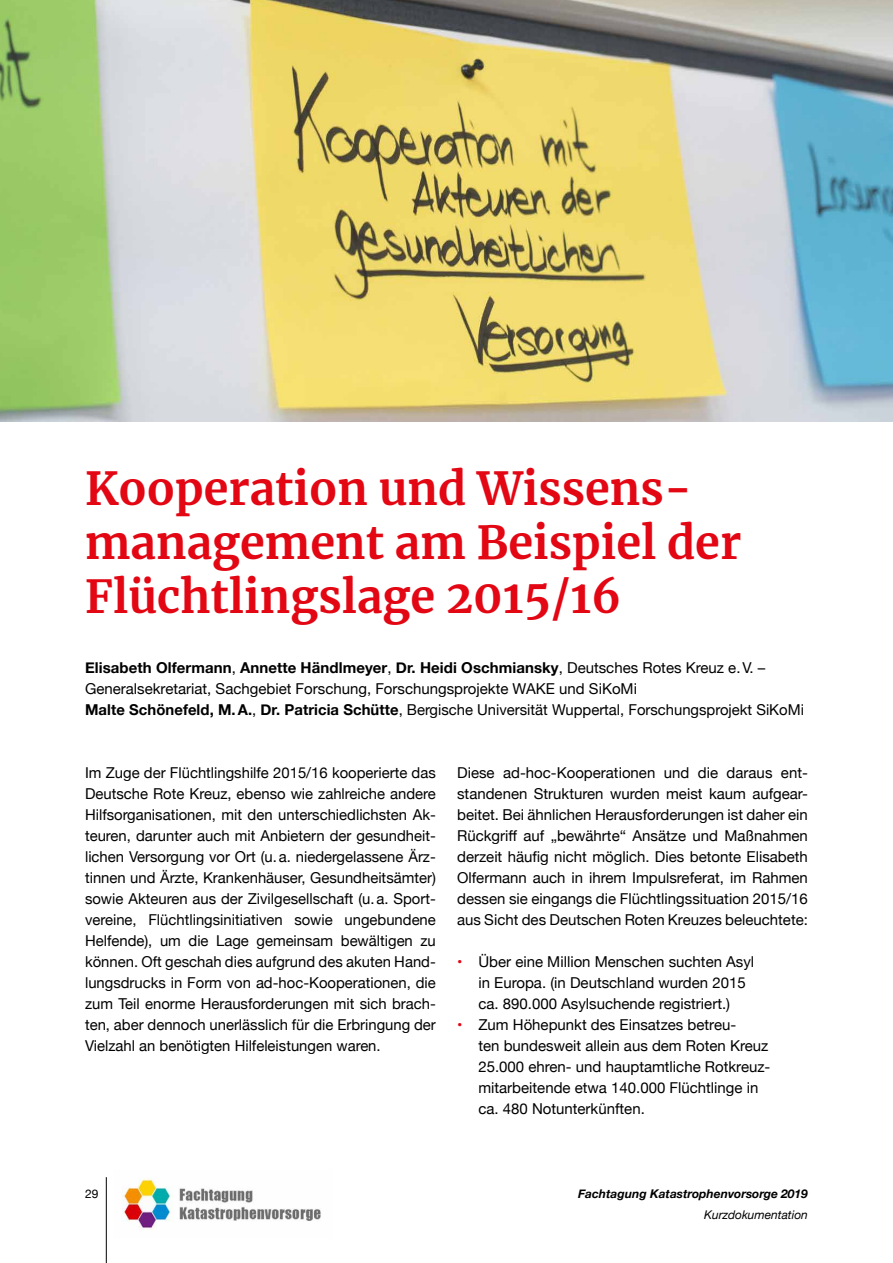
<style>
.page{position:relative;width:893px;height:1263px;background:#fff}
.page>*{position:absolute;margin:0;border:0;box-sizing:border-box;transform-origin:0 0}
.t1{font:700 45px/54px "Merriweather";color:#e30613}
.t2{font:15px/21px "Helvetica Neue";color:#000}
.t3{font:italic 700 12px "Helvetica Neue";color:#000}
.t4{font:italic 12px "Helvetica Neue";color:#000}
.t5{font:12px "Helvetica Neue";color:#000}
.s1{font-weight:700}
.s2{color:#e30613}
</style>
<div class="page">
<img style="left:0;top:0;width:893px;height:421px">
<hr style="left:106px;top:1177px;width:1px;height:86px;background:#000">
<img style="left:122px;top:1178px;width:199px;height:52px">
<h1 class="t1" style="left:85px;top:460px;width:658px">Kooperation und Wissens&shy;management am Beispiel der<br>Flüchtlingslage 2015/16</h1>
<p class="t2" style="left:85px;top:658px;width:720px"><span class="s1">Elisabeth Olfermann</span>, <span class="s1">Annette Händlmeyer</span>, <span class="s1">Dr. Heidi Oschmiansky</span>, Deutsches Rotes Kreuz e.V. –<br>Generalsekretariat, Sachgebiet Forschung, Forschungsprojekte WAKE und SiKoMi<br><span class="s1">Malte Schönefeld, M.A.</span>, <span class="s1">Dr. Patricia Schütte</span>, Bergische Universität Wuppertal, Forschungsprojekt SiKoMi</p>
<p class="t2" style="left:85px;top:763px;width:352px;text-align:justify">Im Zuge der Flüchtlingshilfe 2015/16 kooperierte das Deutsche Rote Kreuz, ebenso wie zahlreiche andere Hilfsorganisationen, mit den unterschiedlichsten Ak&shy;teuren, darunter auch mit Anbietern der gesundheit&shy;lichen Versorgung vor Ort (u.a. niedergelassene Ärz&shy;tinnen und Ärzte, Krankenhäuser, Gesundheitsämter) sowie Akteuren aus der Zivilgesellschaft (u.a. Sport&shy;vereine, Flüchtlingsinitiativen sowie ungebundene Helfende), um die Lage gemeinsam bewältigen zu können. Oft geschah dies aufgrund des akuten Hand&shy;lungsdrucks in Form von ad-hoc-Kooperationen, die zum Teil enorme Herausforderungen mit sich brach&shy;ten, aber dennoch unerlässlich für die Erbringung der Vielzahl an benötigten Hilfeleistungen waren.</p>
<p class="t2" style="left:457px;top:763px;width:352px;text-align:justify">Diese ad-hoc-Kooperationen und die daraus ent&shy;standenen Strukturen wurden meist kaum aufgear&shy;beitet. Bei ähnlichen Herausforderungen ist daher ein Rückgriff auf „bewährte“ Ansätze und Maßnahmen derzeit häufig nicht möglich. Dies betonte Elisabeth Olfermann auch in ihrem Impulsreferat, im Rahmen dessen sie eingangs die Flüchtlingssituation 2015/16 aus Sicht des Deutschen Roten Kreuzes beleuchtete:</p>
<p class="t2" style="left:478px;top:952px;width:277px;text-indent:-21px"><span class="s2">•</span> Über eine Million Menschen suchten Asyl in Europa. (in Deutschland wurden 2015 ca. 890.000 Asylsuchende registriert.)</p>
<p class="t2" style="left:478px;top:1015px;width:294px;text-indent:-21px"><span class="s2">•</span> Zum Höhepunkt des Einsatzes betreu-<br>ten bundesweit allein aus dem Roten Kreuz 25.000 -ehren- und hauptamtliche Rotkreuz&shy;mitarbeitende etwa 140.000 Flüchtlinge in ca. 480 Notunterkünften.</p>
<p class="t5" style="left:85px;top:1185px;width:15px">29</p>
<p class="t3" style="left:578px;top:1184px;width:231px">Fachtagung Katastrophenvorsorge 2019</p>
<p class="t4" style="left:704px;top:1206px;width:105px">Kurzdokumentation</p>
</div>
